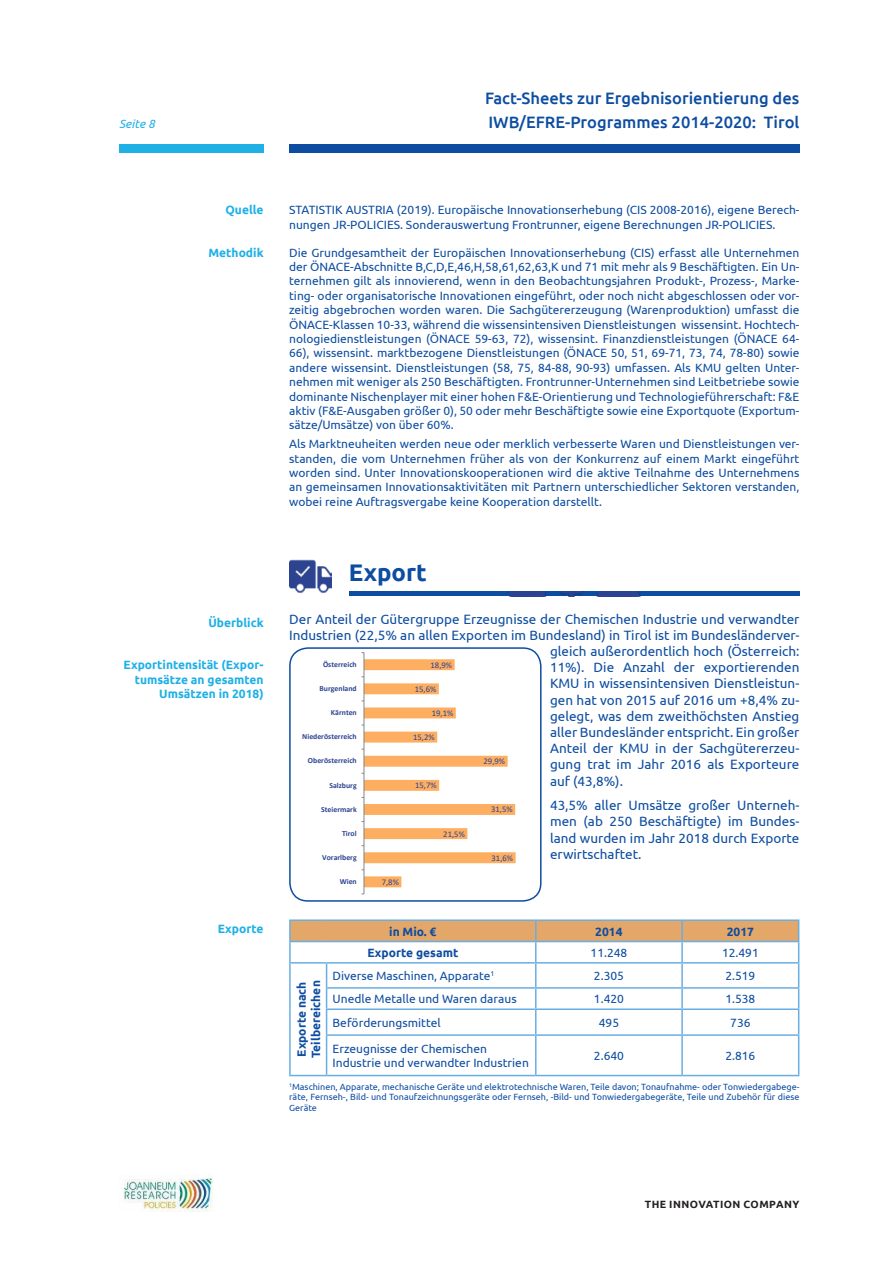
<style>
.page{position:relative;width:893px;height:1263px;background:#fff}
.page>*{position:absolute;margin:0;border:0;box-sizing:border-box;transform-origin:0 0}
.Unterüberschrift{font:700 24px "Ubuntu";color:#0d4da1}
.Side-H_linksbündig{font:500 16.5px "Ubuntu";color:#0d4da1}
.t1{font:13.5px/16.2px "Ubuntu";color:#0d4da1;text-align:justify}
.t2{font:12px/14.4px "Ubuntu";color:#0d4da1;text-align:justify}
.t3{font:700 12px/14.4px "Ubuntu";color:#1fb0e6;text-align:right}
.t4{font:700 12px/14.4px "Ubuntu";color:#0d4da1}
.t5{font:italic 12px "Ubuntu";color:#1fb0e6}
.Slogan{font:700 10.5px "Ubuntu";letter-spacing:.045em;color:#231f20}
.t6{font:9px/10.8px "Ubuntu";color:#0d4da1;text-align:justify}
.t7{font:8.7px "Calibri";color:#2c4390}
.t8{font:700 7.8px "Calibri";color:#2c4390}
</style>
<div class="page">
<div style="left:289px;top:145px;width:510px;height:8px;background:#0d4da1"></div>
<div style="left:119px;top:145px;width:145px;height:8px;background:#1fb0e6"></div>
<img style="left:123px;top:1174px;width:90px;height:38px">
<hr style="left:349px;top:592px;width:450px;height:4px;background:#0d4da1">
<img style="left:508px;top:592px;width:133px;height:4px">
<img style="left:289px;top:559px;width:43px;height:35px">
<hr style="left:289px;top:963px;width:2px;height:25px;background:#69aee3">
<hr style="left:289px;top:988px;width:2px;height:21px;background:#69aee3">
<hr style="left:289px;top:1009px;width:2px;height:26px;background:#69aee3">
<svg style="left:290px;top:921px;width:509px;height:113px"></svg>
<hr style="left:289px;top:1035px;width:2px;height:40px;background:#69aee3">
<hr style="left:326px;top:1034px;width:210px;height:2px;background:#69aee3">
<hr style="left:326px;top:1036px;width:1px;height:39px;background:#69aee3">
<hr style="left:536px;top:1034px;width:146px;height:2px;background:#69aee3">
<hr style="left:535px;top:1036px;width:1px;height:39px;background:#69aee3">
<hr style="left:682px;top:1034px;width:117px;height:2px;background:#69aee3">
<hr style="left:681px;top:1036px;width:2px;height:39px;background:#69aee3">
<hr style="left:798px;top:1036px;width:1px;height:39px;background:#69aee3">
<hr style="left:289px;top:1075px;width:38px;height:1px;background:#69aee3">
<hr style="left:327px;top:1075px;width:209px;height:1px;background:#69aee3">
<hr style="left:536px;top:1075px;width:146px;height:1px;background:#69aee3">
<hr style="left:682px;top:1075px;width:117px;height:1px;background:#69aee3">
<hr style="left:289px;top:919px;width:38px;height:2px;background:#69aee3">
<hr style="left:289px;top:921px;width:2px;height:20px;background:#69aee3">
<hr style="left:327px;top:919px;width:209px;height:2px;background:#69aee3">
<hr style="left:536px;top:919px;width:146px;height:2px;background:#69aee3">
<hr style="left:682px;top:919px;width:117px;height:2px;background:#69aee3">
<hr style="left:289px;top:941px;width:38px;height:1px;background:#69aee3">
<hr style="left:289px;top:942px;width:2px;height:20px;background:#69aee3">
<hr style="left:327px;top:941px;width:209px;height:1px;background:#69aee3">
<hr style="left:536px;top:941px;width:146px;height:1px;background:#69aee3">
<hr style="left:682px;top:941px;width:117px;height:1px;background:#69aee3">
<hr style="left:289px;top:962px;width:38px;height:1px;background:#69aee3">
<hr style="left:327px;top:962px;width:209px;height:1px;background:#69aee3">
<hr style="left:536px;top:962px;width:146px;height:1px;background:#69aee3">
<hr style="left:682px;top:962px;width:117px;height:1px;background:#69aee3">
<hr style="left:364px;top:653px;width:1px;height:241px;background:#868686">
<svg style="left:362px;top:659px;width:154px;height:228px"></svg>
<div style="left:289px;top:647px;width:252px;height:255px;border:2px solid #0d4da1;border-radius:18px"></div>
<p class="t5" style="left:119px;top:116px;width:37px">Seite 8</p>
<p class="Side-H_linksbündig" style="left:485px;top:87px;width:316px">Fact-Sheets zur Ergebnisorientierung des</p>
<p class="Side-H_linksbündig" style="left:488px;top:111px;width:312px">IWB/EFRE-Programmes 2014-2020: Tirol</p>
<h2 class="t3" style="left:225px;top:202px;width:40px">Quelle</h2>
<h2 class="t2" style="left:289px;top:202px;width:512px">STATISTIK AUSTRIA (2019). Europäische Innovationserhebung (CIS 2008-2016), eigene Berech&shy;nungen JR-POLICIES. Sonderauswertung Frontrunner, eigene Berechnungen JR-POLICIES.</h2>
<h2 class="t3" style="left:209px;top:245px;width:57px">Methodik</h2>
<h2 class="t2" style="left:289px;top:245px;width:512px">Die Grundgesamtheit der Europäischen Innovationserhebung (CIS) erfasst alle Unternehmen der ÖNACE-Abschnitte B,C,D,E,46,H,58,61,62,63,K und 71 mit mehr als 9 Beschäftigten. Ein Un&shy;ternehmen gilt als innovierend, wenn in den Beobachtungsjahren Produkt-, Prozess-, Marke&shy;ting- oder organisatorische Innovationen eingeführt, oder noch nicht abgeschlossen oder vor&shy;zeitig abgebrochen worden waren. Die Sachgütererzeugung (Warenproduktion) umfasst die ÖNACE-Klassen 10-33, während die wissensintensiven Dienstleistungen wissensint. Hochtech&shy;nologiedienstleistungen (ÖNACE 59-63, 72), wissensint. Finanzdienstleistungen (ÖNACE 64- 66), wissensint. marktbezogene Dienstleistungen (ÖNACE 50, 51, 69-71, 73, 74, 78-80) sowie andere wissensint. Dienstleistungen (58, 75, 84-88, 90-93) umfassen. Als KMU gelten Unter&shy;nehmen mit weniger als 250 Beschäftigten. Frontrunner-Unternehmen sind Leitbetriebe sowie dominante Nischenplayer mit einer hohen F&amp;E-Orientierung und Technologieführerschaft: F&amp;E aktiv (F&amp;E-Ausgaben größer 0), 50 oder mehr Beschäftigte sowie eine Exportquote (Exportum&shy;sätze/Umsätze) von über 60%.</h2>
<h2 class="t2" style="left:289px;top:436px;width:512px">Als Marktneuheiten werden neue oder merklich verbesserte Waren und Dienstleistungen ver&shy;standen, die vom Unternehmen früher als von der Konkurrenz auf einem Markt eingeführt worden sind. Unter Innovationskooperationen wird die aktive Teilnahme des Unternehmens an gemeinsamen Innovationsaktivitäten mit Partnern unterschiedlicher Sektoren verstanden, wobei reine Auftragsvergabe keine Kooperation darstellt.</h2>
<p class="Unterüberschrift" style="left:349px;top:557px;width:80px">Export</p>
<h2 class="t3" style="left:208px;top:615px;width:57px">Überblick</h2>
<h2 class="t3" style="left:123px;top:658px;width:142px">Exportintensität (Expor&shy;tumsätze an gesamten<br>Umsätzen in 2018)</h2>
<h2 class="t1" style="left:289px;top:610px;width:512px">Der Anteil der Gütergruppe Erzeugnisse der Chemischen Industrie und verwandter</h2>
<h2 class="t1" style="left:289px;top:626px;width:512px">Industrien (22,5% an allen Exporten im Bundesland) in Tirol ist im Bundesländerver-</h2>
<h2 class="t1" style="left:550px;top:643px;width:251px">gleich außerordentlich hoch (Österreich:</h2>
<h2 class="t1" style="left:550px;top:659px;width:251px">11%). Die Anzahl der exportierenden</h2>
<h2 class="t1" style="left:550px;top:675px;width:251px">KMU in wissensintensiven Dienstleistun-</h2>
<h2 class="t1" style="left:550px;top:691px;width:251px">gen hat von 2015 auf 2016 um +8,4% zu-</h2>
<h2 class="t1" style="left:550px;top:707px;width:251px">gelegt, was dem zweithöchsten Anstieg</h2>
<h2 class="t1" style="left:550px;top:724px;width:251px">aller Bundesländer entspricht. Ein großer</h2>
<h2 class="t1" style="left:550px;top:740px;width:251px">Anteil der KMU in der Sachgütererzeu-</h2>
<h2 class="t1" style="left:550px;top:756px;width:251px">gung trat im Jahr 2016 als Exporteure</h2>
<h2 class="t1" style="left:550px;top:772px;width:74px">auf (43,8%).</h2>
<h2 class="t1" style="left:550px;top:797px;width:251px">43,5% aller Umsätze großer Unterneh&shy;men (ab 250 Beschäftigte) im Bundes&shy;land wurden im Jahr 2018 durch Exporte erwirtschaftet.</h2>
<p class="t8" style="left:323px;top:659px;width:35px">Österreich</p>
<p class="t8" style="left:320px;top:683px;width:39px">Burgenland</p>
<p class="t8" style="left:331px;top:707px;width:27px">Kärnten</p>
<p class="t8" style="left:302px;top:731px;width:56px">Niederösterreich</p>
<p class="t8" style="left:308px;top:755px;width:50px">Oberösterreich</p>
<p class="t8" style="left:329px;top:779px;width:29px">Salzburg</p>
<p class="t8" style="left:321px;top:804px;width:37px">Steiermark</p>
<p class="t8" style="left:342px;top:828px;width:16px">Tirol</p>
<p class="t8" style="left:322px;top:852px;width:36px">Vorarlberg</p>
<p class="t8" style="left:340px;top:876px;width:19px">Wien</p>
<p class="t7" style="left:430px;top:659px;width:23px">18,9%</p>
<p class="t7" style="left:415px;top:683px;width:23px">15,6%</p>
<p class="t7" style="left:432px;top:707px;width:23px">19,1%</p>
<p class="t7" style="left:413px;top:731px;width:23px">15,2%</p>
<p class="t7" style="left:484px;top:755px;width:23px">29,9%</p>
<p class="t7" style="left:415px;top:779px;width:23px">15,7%</p>
<p class="t7" style="left:491px;top:803px;width:23px">31,5%</p>
<p class="t7" style="left:443px;top:828px;width:23px">21,5%</p>
<p class="t7" style="left:491px;top:852px;width:23px">31,6%</p>
<p class="t7" style="left:382px;top:876px;width:19px">7,8%</p>
<h2 class="t3" style="left:218px;top:921px;width:47px">Exporte</h2>
<h2 class="t4" style="left:389px;top:924px;width:49px">in Mio. €</h2>
<h2 class="t4" style="left:595px;top:924px;width:29px">2014</h2>
<h2 class="t4" style="left:727px;top:924px;width:29px">2017</h2>
<h2 class="t4" style="left:367px;top:945px;width:93px">Exporte gesamt</h2>
<h2 class="t2" style="left:591px;top:945px;width:38px">11.248</h2>
<h2 class="t2" style="left:722px;top:945px;width:38px">12.491</h2>
<h2 class="t4" style="left:294px;top:1058px;width:79px;rotate:-90deg">Exporte nach<br>Teilbereichen</h2>
<h2 class="t2" style="left:333px;top:968px;width:163px">Diverse Maschinen, Apparate<sup>1</sup></h2>
<h2 class="t2" style="left:594px;top:968px;width:32px">2.305</h2>
<h2 class="t2" style="left:725px;top:968px;width:32px">2.519</h2>
<h2 class="t2" style="left:333px;top:991px;width:186px">Unedle Metalle und Waren daraus</h2>
<h2 class="t2" style="left:594px;top:991px;width:32px">1.420</h2>
<h2 class="t2" style="left:725px;top:991px;width:32px">1.538</h2>
<h2 class="t2" style="left:333px;top:1015px;width:110px">Beförderungsmittel</h2>
<h2 class="t2" style="left:599px;top:1015px;width:22px">495</h2>
<h2 class="t2" style="left:730px;top:1015px;width:22px">736</h2>
<h2 class="t2" style="left:333px;top:1041px;width:198px">Erzeugnisse der Chemischen<br>Industrie und verwandter Industrien</h2>
<h2 class="t2" style="left:594px;top:1048px;width:32px">2.640</h2>
<h2 class="t2" style="left:725px;top:1048px;width:32px">2.816</h2>
<h2 class="t6" style="left:289px;top:1081px;width:512px"><sup>1</sup>Maschinen, Apparate, mechanische Geräte und elektrotechnische Waren, Teile davon; Tonaufnahme- oder Tonwiedergabege&shy;räte, Fernseh-, Bild- und Tonaufzeichnungsgeräte oder Fernseh, -Bild- und Tonwiedergabegeräte, Teile und Zubehör für diese Geräte</h2>
<p class="Slogan" style="left:645px;top:1197px;width:156px">THE INNOVATION COMPANY</p>
</div>
